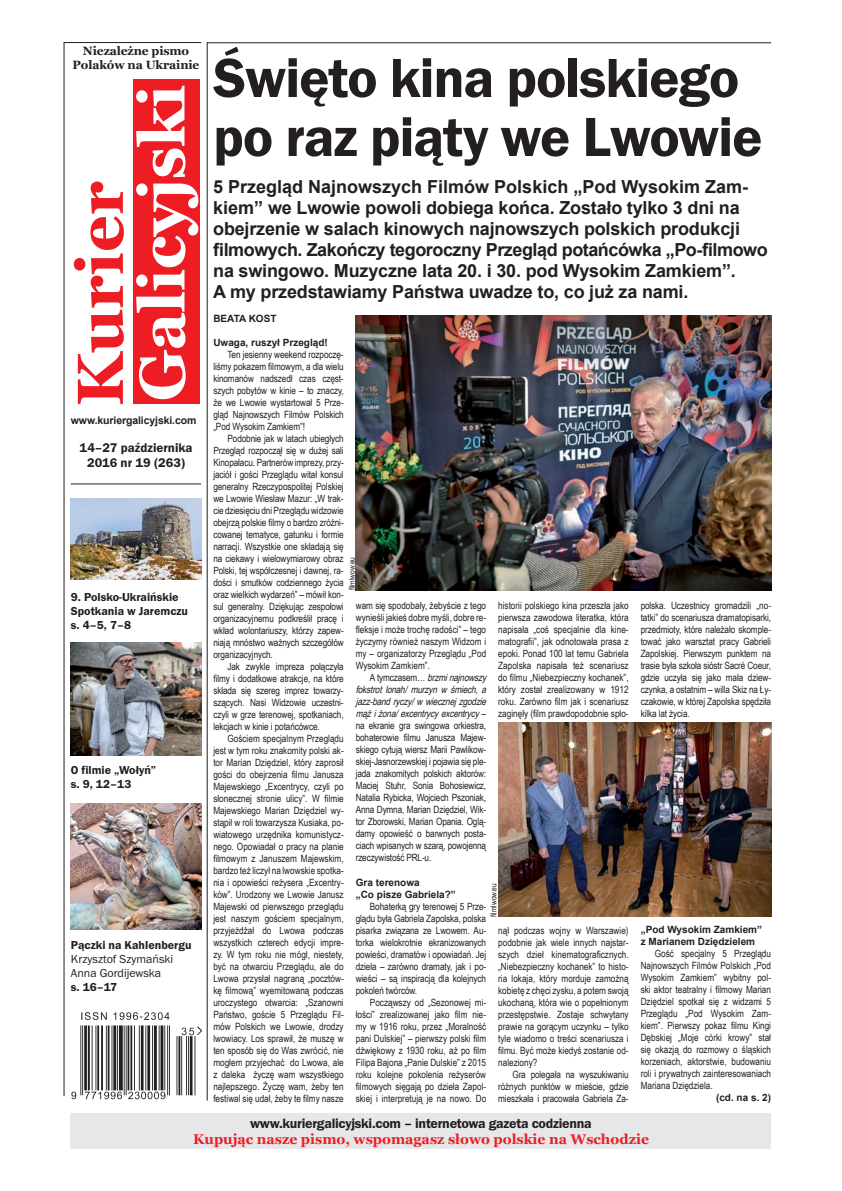
<style>
.page{position:relative;width:842px;height:1191px;background:#fff}
.page>*{position:absolute;margin:0;border:0;box-sizing:border-box;transform-origin:0 0}
.t1{font:700 65px "Georgia";color:#ee1d23}
.t2{font:700 64px "Georgia";letter-spacing:-.01em;color:#fff}
.t3{font:600 57px/59px "Franklin Got Itc TEE";letter-spacing:-.02em;color:#231f20}
.t4{font:700 18px/21px "Arial";letter-spacing:-.01em;color:#231f20}
.t5{font:700 14px "Georgia";color:#ee1d23}
.t6{font:600 14px "Franklin Got Itc TEE";letter-spacing:-.02em;color:#231f20}
.t7{font:600 13px/15px "Franklin Got Itc TEE";color:#231f20;text-align:center}
.t8{font:600 12px/14px "Franklin Got Itc TEE";color:#231f20}
.t9{font:12px/14px "Franklin Got Itc TEE";color:#231f20}
.t10{font:700 12px/14px "Georgia";letter-spacing:-.01em;color:#231f20;text-align:center}
.t11{font:700 10.5px "Arial";letter-spacing:-.01em;color:#231f20}
.t12{font:10px/12px "Arial Narrow";letter-spacing:-.01em;color:#231f20;text-align:justify}
.t13{font:700 10px/12px "Arial";color:#231f20}
.t14{font:8px "Arial Narrow";color:#231f20}
.s1{font-style:italic}
</style>
<div class="page">
<div style="left:71px;top:1113px;width:700px;height:35px;background:#e6e7e9"></div>
<hr style="left:64px;top:42px;width:137px;height:1px;background:#231f20">
<hr style="left:64px;top:42px;width:1px;height:1054px;background:#231f20">
<div style="left:134px;top:79px;width:66px;height:324px;background:#ee1d23"></div>
<hr style="left:71px;top:484px;width:130px;height:1px;background:#231f20">
<hr style="left:207px;top:43px;width:564px;height:1px;background:#231f20">
<hr style="left:207px;top:43px;width:1px;height:1057px;background:#231f20">
<img style="left:71px;top:1012px;width:130px;height:87px">
<img style="left:356px;top:316px;width:415px;height:275px">
<img style="left:498px;top:723px;width:273px;height:193px">
<img style="left:71px;top:499px;width:130px;height:80px">
<img style="left:71px;top:642px;width:130px;height:113px">
<img style="left:71px;top:804px;width:130px;height:125px">
<p class="t10" style="left:73px;top:44px;width:128px">Niezależne pismo<br>Polaków na Ukrainie</p>
<h2 class="t2" style="left:121px;top:401px;width:318px;rotate:-90deg">Galicyjski</h2>
<p class="t11" style="left:71px;top:414px;width:127px">www.kuriergalicyjski.com</p>
<h3 class="t7" style="left:80px;top:440px;width:114px">14–27 października<br>2016 nr 19 (263)</h3>
<h1 class="t1" style="left:59px;top:406px;width:226px;rotate:-90deg">Kurier</h1>
<p class="t8" style="left:71px;top:589px;width:119px">9. Polsko-ukraińskie<br>Spotkania w Jaremczu s. 4–5, 7–8</p>
<p class="t8" style="left:71px;top:763px;width:87px">O filmie „Wołyń” s. 9, 12–13</p>
<p class="t8" style="left:71px;top:938px;width:122px">Pączki na kahlenbergu</p>
<p class="t9" style="left:71px;top:952px;width:104px">Krzysztof Szymański<br>Anna Gordijewska</p>
<p class="t8" style="left:71px;top:980px;width:48px">s. 16–17</p>
<h3 class="t3" style="left:213px;top:49px;width:551px">Święto kina polskiego po raz piąty we Lwowie</h3>
<p class="t4" style="left:213px;top:177px;width:556px">5 Przegląd Najnowszych Filmów Polskich „Pod Wysokim Zam&shy;kiem” we Lwowie powoli dobiega końca. Zostało tylko 3 dni na obejrzenie w salach kinowych najnowszych polskich produkcji filmowych. Zakończy tegoroczny Przegląd potańcówka „Po-filmowo na swingowo. Muzyczne lata 20. i 30. pod Wysokim Zamkiem”.<br>A my przedstawiamy Państwa uwadze to, co już za nami.</p>
<p class="t13" style="left:213px;top:312px;width:65px">BEATA KOST</p>
<p class="t13" style="left:213px;top:336px;width:116px">Uwaga, ruszył Przegląd!</p>
<p class="t12" style="left:213px;top:348px;width:132px;text-indent:14px">Ten jesienny weekend rozpoczę&shy;liśmy pokazem filmowym, a dla wielu kinomanów nadszedł czas częst&shy;szych pobytów w kinie – to znaczy, że we Lwowie wystartował 5 Prze&shy;gląd Najnowszych Filmów Polskich „Pod Wysokim Zamkiem”!</p>
<p class="t12" style="left:213px;top:432px;width:132px;text-indent:14px">Podobnie jak w latach ubiegłych Przegląd rozpoczął się w dużej sali Kinopałacu. Partnerów imprezy, przy&shy;jaciół i gości Przeglądu witał konsul generalny Rzeczypospolitej Polskiej we Lwowie Wiesław Mazur: „W trak&shy;cie dziesięciu dni Przeglądu widzowie obejrzą polskie filmy o bardzo zróżni&shy;cowanej tematyce, gatunku i formie narracji. Wszystkie one składają się na ciekawy i wielowymiarowy obraz Polski, tej współczesnej i dawnej, ra&shy;dości i smutków codziennego życia oraz wielkich wydarzeń” – mówił kon&shy;sul generalny. Dziękując zespołowi organizacyjnemu podkreślił pracę i wkład wolontariuszy, którzy zapew&shy;niają mnóstwo ważnych szczegółów organizacyjnych.</p>
<p class="t12" style="left:213px;top:660px;width:132px;text-indent:14px">Jak zwykle impreza połączyła filmy i dodatkowe atrakcje, na które składa się szereg imprez towarzy&shy;szących. Nasi Widzowie uczestni&shy;czyli w grze terenowej, spotkaniach, lekcjach w kinie i potańcówce.</p>
<p class="t12" style="left:213px;top:732px;width:132px;text-indent:14px">Gościem specjalnym Przeglądu jest w tym roku znakomity polski ak&shy;tor Marian Dziędziel, który zaprosił gości do obejrzenia filmu Janusza Majewskiego „Excentrycy, czyli po słonecznej stronie ulicy”. W filmie Majewskiego Marian Dziędziel wy&shy;stąpił w roli towarzysza Kusiaka, po&shy;wiatowego urzędnika komunistycz&shy;nego. Opowiadał o pracy na planie filmowym z Januszem Majewskim, bardzo też liczył na lwowskie spotka&shy;nia i opowieści reżysera „Excentry&shy;ków”. Urodzony we Lwowie Janusz Majewski od pierwszego przeglądu jest naszym gościem specjalnym, przyjeżdżał do Lwowa podczas wszystkich czterech edycji impre&shy;zy. W tym roku nie mógł, niestety, być na otwarciu Przeglądu, ale do Lwowa przysłał nagraną „pocztów&shy;kę filmową” wyemitowaną podczas uroczystego otwarcia: „Szanowni Państwo, goście 5 Przeglądu Fil&shy;mów Polskich we Lwowie, drodzy lwowiacy. Los sprawił, że muszę w ten sposób się do Was zwrócić, nie mogłem przyjechać do Lwowa, ale z daleka życzę wam wszystkiego najlepszego. Życzę wam, żeby ten festiwal się udał, żeby te filmy nasze</p>
<p class="t14" style="left:346px;top:590px;width:35px;rotate:-90deg">filmlwow.eu</p>
<p class="t12" style="left:356px;top:599px;width:132px">wam się spodobały, żebyście z tego wynieśli jakieś dobre myśli, dobre re&shy;fleksje i może trochę radości” – tego życzymy również naszym Widzom i my – organizatorzy Przeglądu „Pod Wysokim Zamkiem”.</p>
<p class="t12" style="left:356px;top:671px;width:135px;text-align:left;text-indent:14px">A t y m c z a s e m … <span class="s1">brzminajnowszy fokstrot lonah/ murzyn w śmiech, a jazz-bandryczy/wwiecznej zgodzie mążiżona/excentrycyexcentrycy</span>– na ekranie gra swingowa orkiestra, bohaterowie filmu Janusza Majew&shy;skiego cytują wiersz Marii Pawlikow&shy;skiej-Jasnorzewskiej i pojawia się ple&shy;jada znakomitych polskich aktorów:<br>Maciej Stuhr, Sonia Bohosiewicz, Natalia Rybicka, Wojciech Pszoniak, Anna Dymna, Marian Dziędziel, Wik&shy;tor Zborowski, Marian Opania. Oglą&shy;damy opowieść o barwnych posta&shy;ciach wpisanych w szarą, powojenną rzeczywistość PRL-u.</p>
<p class="t13" style="left:356px;top:876px;width:102px">Gra terenowa<br>„Co pisze Gabriela?”</p>
<p class="t12" style="left:356px;top:899px;width:132px;text-indent:14px">Bohaterką gry terenowej 5 Prze&shy;glądu była Gabriela Zapolska, polska pisarka związana ze Lwowem. Au&shy;torka wielokrotnie ekranizowanych powieści, dramatów i opowiadań. Jej dzieła – zarówno dramaty, jak i po&shy;wieści – są inspiracją dla kolejnych pokoleń twórców.</p>
<p class="t12" style="left:356px;top:995px;width:132px;text-indent:14px">Począwszy od „Sezonowej mi&shy;łości” zrealizowanej jako film nie&shy;my w 1916 roku, przez „Moralność pani Dulskiej” – pierwszy polski film dźwiękowy z 1930 roku, aż po film Filipa Bajona „Panie Dulskie” z 2015 roku kolejne pokolenia reżyserów filmowych sięgają po dzieła Zapol&shy;skiej i interpretują je na nowo. Do</p>
<p class="t12" style="left:498px;top:599px;width:132px">historii polskiego kina przeszła jako pierwsza zawodowa literatka, która napisała „coś specjalnie dla kine&shy;matografii”, jak odnotowała prasa z epoki. Ponad 100 lat temu Gabriela Zapolska napisała też scenariusz do filmu „Niebezpieczny kochanek”, który został zrealizowany w 1912 roku. Zarówno film jak i scenariusz zaginęły (film prawdopodobnie spło-</p>
<p class="t14" style="left:488px;top:917px;width:35px;rotate:-90deg">filmlwow.eu</p>
<p class="t12" style="left:498px;top:923px;width:132px">nął podczas wojny w Warszawie) podobnie jak wiele innych najstar&shy;szych dzieł kinematograficznych. „Niebezpieczny kochanek” to histo&shy;ria lokaja, który morduje zamożną kobietę z chęci zysku, a potem swoją ukochaną, która wie o popełnionym przestępstwie. Zostaje schwytany prawie na gorącym uczynku – tylko tyle wiadomo o treści scenariusza i filmu. Być może kiedyś zostanie od&shy;naleziony?</p>
<p class="t12" style="left:498px;top:1067px;width:132px;text-indent:14px">Gra polegała na wyszukiwaniu różnych punktów w mieście, gdzie mieszkała i pracowała Gabriela Za-</p>
<h3 class="t6" style="left:250px;top:1115px;width:343px">www.kuriergalicyjski.com – internetowa gazeta codzienna</h3>
<p class="t12" style="left:641px;top:599px;width:132px">polska. Uczestnicy gromadzili „no&shy;tatki” do scenariusza dramatopisarki, przedmioty, które należało skomple&shy;tować jako warsztat pracy Gabrieli Zapolskiej. Pierwszym punktem na trasie była szkoła sióstr Sacré Coeur, gdzie uczyła się jako mała dziew&shy;czynka, a ostatnim – willa Skiz na Ły&shy;czakowie, w której Zapolska spędziła kilka lat życia.</p>
<p class="t13" style="left:641px;top:924px;width:123px">„Pod Wysokim Zamkiem” z Marianem Dziędzielem</p>
<p class="t12" style="left:641px;top:947px;width:132px;text-indent:14px">Gość specjalny 5 Przeglądu Najnowszych Filmów Polskich „Pod Wysokim Zamkiem” wybitny pol&shy;ski aktor teatralny i filmowy Marian Dziędziel spotkał się z widzami 5<br>Przeglądu „Pod Wysokim Zam&shy;kiem”. Pierwszy pokaz filmu Kingi Dębskiej „Moje córki krowy” stał się okazją do rozmowy o śląskich korzeniach, aktorstwie, budowaniu roli i prywatnych zainteresowaniach Mariana Dziędziela.</p>
<p class="t13" style="left:716px;top:1092px;width:57px">(cd. na s. 2)</p>
<h3 class="t5" style="left:193px;top:1130px;width:457px">Kupując nasze pismo, wspomagasz słowo polskie na Wschodzie</h3>
</div>
